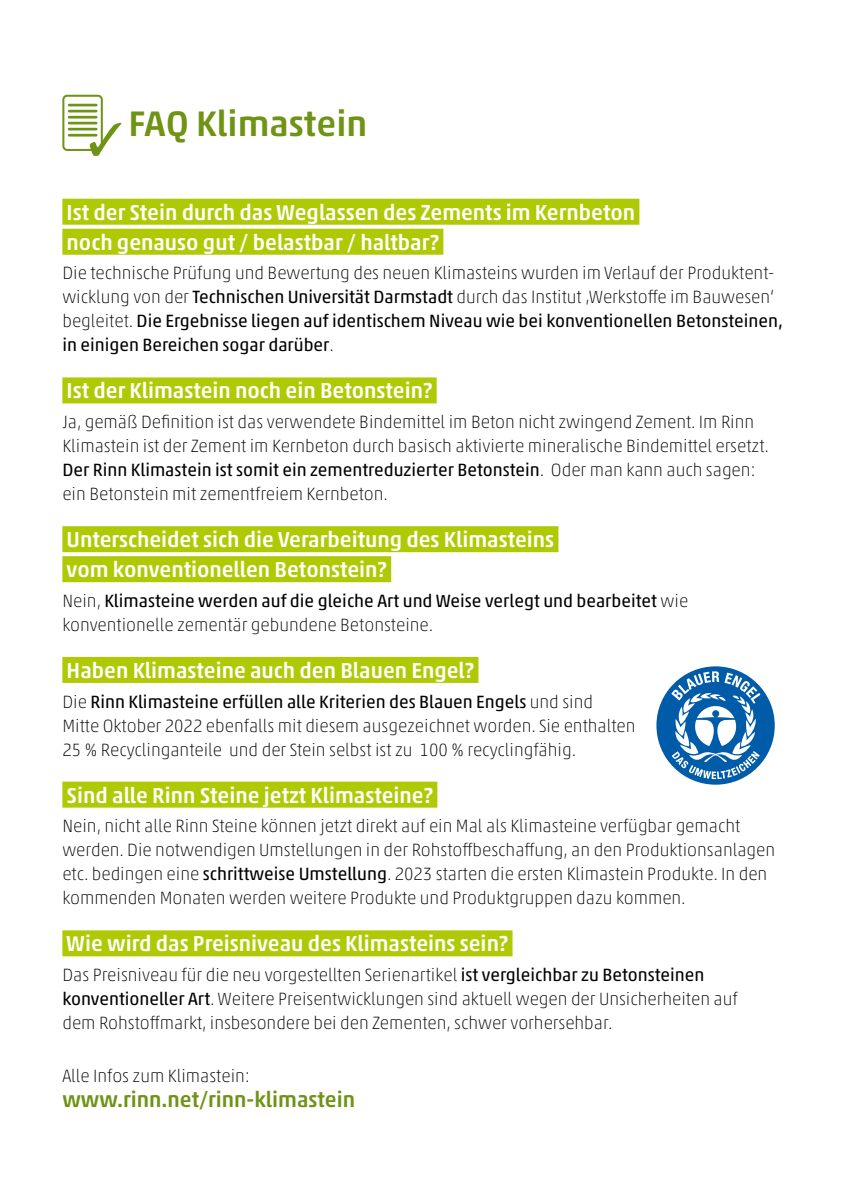
<style>
.page{position:relative;width:845px;height:1191px;background:#fff}
.page>*{position:absolute;margin:0;border:0;box-sizing:border-box;transform-origin:0 0}
.t1{font:500 36px "Akko Std";color:#6f9315}
.t2{font:500 22px/30px "Akko Std";color:#fff}
.t3{font:500 22px "Akko Std";color:#6f9315}
.t4{font:100 18px/24px "Akko Std";color:#000}
.t5{font:18px/24px "Akko Std";color:#000}
.s1{font-weight:400}
.s2{font-weight:100}
</style>
<div class="page">
<div style="left:62px;top:199px;width:577px;height:26px;background:#afca05"></div>
<div style="left:62px;top:229px;width:381px;height:26px;background:#afca05"></div>
<div style="left:62px;top:377px;width:375px;height:26px;background:#afca05"></div>
<div style="left:62px;top:526px;width:496px;height:26px;background:#afca05"></div>
<div style="left:62px;top:556px;width:329px;height:26px;background:#afca05"></div>
<div style="left:62px;top:657px;width:416px;height:26px;background:#afca05"></div>
<div style="left:62px;top:781px;width:375px;height:26px;background:#afca05"></div>
<div style="left:62px;top:930px;width:450px;height:26px;background:#afca05"></div>
<div style="left:62px;top:95px;width:41px;height:56px;border:2px solid #6f9315;border-radius:4px"></div>
<hr style="left:69px;top:104px;width:27px;height:2px;background:#6f9315">
<hr style="left:69px;top:110px;width:27px;height:2px;background:#6f9315">
<hr style="left:69px;top:116px;width:27px;height:3px;background:#6f9315">
<hr style="left:69px;top:122px;width:27px;height:2px;background:#6f9315">
<hr style="left:69px;top:128px;width:27px;height:2px;background:#6f9315">
<hr style="left:69px;top:134px;width:27px;height:3px;background:#6f9315">
<svg style="left:90px;top:123px;width:31px;height:33px"></svg>
<svg style="left:656px;top:666px;width:119px;height:118px"></svg>
<h1 class="t1" style="left:129px;top:101px;width:240px">FAQ Klimastein</h1>
<p class="t2" style="left:67px;top:197px;width:570px">Ist der Stein durch das Weglassen des Zements im Kernbeton noch genauso gut / belastbar / haltbar?</p>
<p class="t4" style="left:62px;top:261px;width:722px">Die technische Prüfung und Bewertung des neuen Klimasteins wurden im Verlauf der Produktent&shy;wicklung von der <span class="s1">Technischen Universität Darmstadt</span> durch das Institut ‚Werkstoffe im Bauwesen‘ begleitet. <span class="s1">Die Ergebnisse liegen auf identischem Niveau wie bei konventionellen Betonsteinen, in einigen Bereichen sogar darüber</span>.</p>
<p class="t2" style="left:67px;top:375px;width:367px">Ist der Klimastein noch ein Betonstein?</p>
<p class="t4" style="left:62px;top:410px;width:708px">Ja, gemäß Definition ist das verwendete Bindemittel im Beton nicht zwingend Zement. Im Rinn Klimastein ist der Zement im Kernbeton durch basisch aktivierte mineralische Bindemittel ersetzt.<br><span class="s1">Der Rinn Klimastein ist somit ein zementreduzierter Betonstein</span>. Oder man kann auch sagen: ein Betonstein mit zementfreiem Kernbeton.</p>
<p class="t2" style="left:67px;top:524px;width:489px">Unterscheidet sich die Verarbeitung des Klimasteins vom konventionellen Betonstein?</p>
<p class="t5" style="left:62px;top:588px;width:627px"><span class="s2">Nein,</span> Klimasteine werden auf die gleiche Art und Weise verlegt und bearbeitet <span class="s2">wie konventionelle zementär gebundene Betonsteine.</span></p>
<p class="t2" style="left:67px;top:655px;width:409px">Haben Klimasteine auch den Blauen Engel?</p>
<p class="t4" style="left:62px;top:689px;width:574px">Die <span class="s1">Rinn Klimasteine erfüllen alle Kriterien des Blauen Engels</span> und sind<br>Mitte Oktober 2022 ebenfalls mit diesem ausgezeichnet worden. Sie enthalten<br>25 % Recyclinganteile und der Stein selbst ist zu 100 % recyclingfähig.</p>
<p class="t2" style="left:67px;top:779px;width:368px">Sind alle Rinn Steine jetzt Klimasteine?</p>
<p class="t4" style="left:62px;top:814px;width:714px">Nein, nicht alle Rinn Steine können jetzt direkt auf ein Mal als Klimasteine verfügbar gemacht werden. Die notwendigen Umstellungen in der Rohstoffbeschaffung, an den Produktionsanlagen etc. bedingen eine <span class="s1">schrittweise Umstellung</span>. 2023 starten die ersten Klimastein Produkte. In den kommenden Monaten werden weitere Produkte und Produktgruppen dazu kommen.</p>
<p class="t2" style="left:66px;top:928px;width:443px">Wie wird das Preisniveau des Klimasteins sein?</p>
<p class="t4" style="left:62px;top:962px;width:677px">Das Preisniveau für die neu vorgestellten Serienartikel <span class="s1">ist vergleichbar zu Betonsteinen konventioneller Art</span>. Weitere Preisentwicklungen sind aktuell wegen der Unsicherheiten auf dem Rohstoffmarkt, insbesondere bei den Zementen, schwer vorhersehbar.</p>
<p class="t4" style="left:62px;top:1063px;width:189px">Alle Infos zum Klimastein:</p>
<p class="t3" style="left:62px;top:1086px;width:294px">www.rinn.net/rinn-klimastein</p>
</div>
